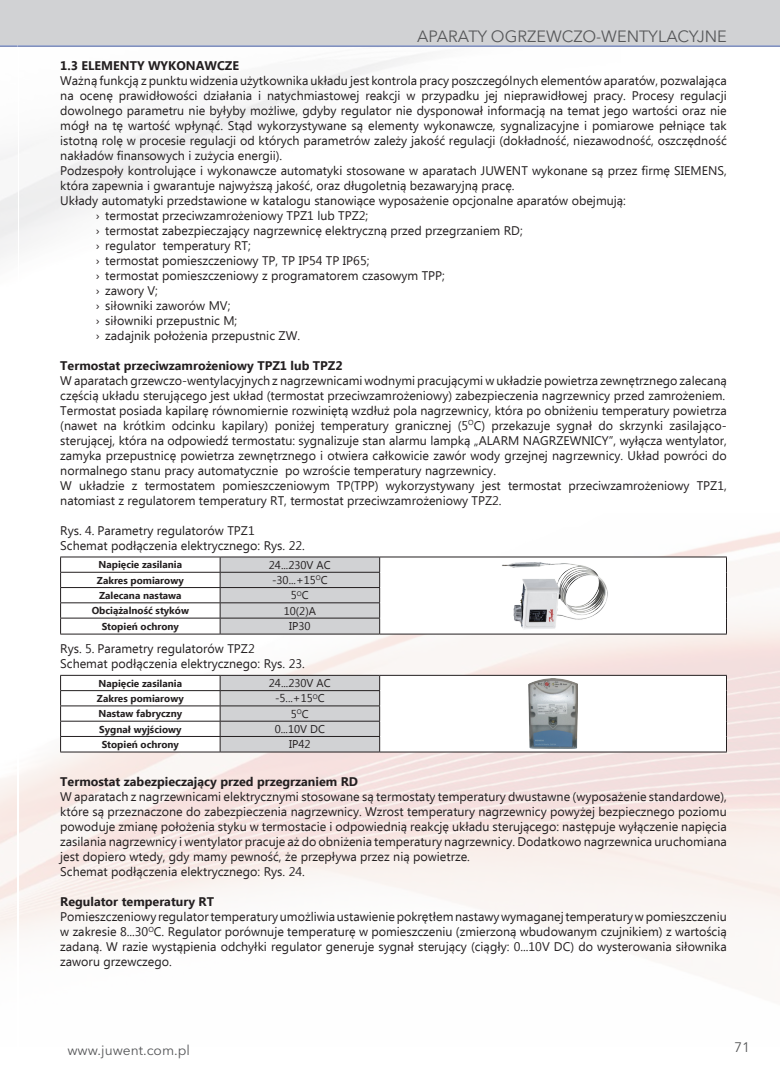
<style>
.page{position:relative;width:780px;height:1088px;background:#fff}
.page>*{position:absolute;margin:0;border:0;box-sizing:border-box;transform-origin:0 0}
.t1{font:16.25px "Avenir Next LT Pro";color:#57585a}
.t2{font:13.75px "Avenir Next LT Pro";color:#57585a}
.t3{font:12.5px/15px "Ebrima";color:#231f20}
.t4{font:700 12.5px "Ebrima";color:#231f20}
.t5{font:11.25px "Ebrima";color:#231f20}
.t6{font:700 10px "Ebrima";color:#231f20}
</style>
<div class="page">
<img style="left:20px;top:531px;width:760px;height:407px">
<div style="left:18px;top:0;width:762px;height:45px;background:#d1d2d4"></div>
<div style="left:0;top:0;width:18px;height:45px;background:#d1d2d4"></div>
<svg style="left:0;top:46px;width:18px;height:1px"></svg>
<hr style="left:18px;top:46px;width:762px;height:1px;background:#253f8e">
<svg style="left:61px;top:558px;width:665px;height:76px"></svg>
<hr style="left:60px;top:572px;width:160px;height:1px;background:#231f20">
<hr style="left:60px;top:587px;width:160px;height:1px;background:#231f20">
<hr style="left:60px;top:602px;width:160px;height:1px;background:#231f20">
<hr style="left:379px;top:634px;width:347px;height:1px;background:#231f20">
<hr style="left:60px;top:557px;width:160px;height:1px;background:#231f20">
<hr style="left:379px;top:557px;width:347px;height:1px;background:#231f20">
<hr style="left:60px;top:618px;width:160px;height:1px;background:#231f20">
<svg style="left:60px;top:557px;width:1px;height:77px"></svg>
<svg style="left:726px;top:557px;width:1px;height:77px"></svg>
<hr style="left:60px;top:634px;width:160px;height:1px;background:#231f20">
<svg style="left:220px;top:557px;width:160px;height:77px;background:#c4c5c6"></svg>
<hr style="left:220px;top:634px;width:159px;height:1px;background:#231f20">
<img style="left:494px;top:560px;width:117px;height:70px">
<svg style="left:61px;top:676px;width:665px;height:76px"></svg>
<hr style="left:60px;top:690px;width:160px;height:1px;background:#231f20">
<hr style="left:60px;top:705px;width:160px;height:1px;background:#231f20">
<hr style="left:60px;top:721px;width:160px;height:1px;background:#231f20">
<hr style="left:379px;top:752px;width:347px;height:1px;background:#231f20">
<hr style="left:60px;top:675px;width:160px;height:1px;background:#231f20">
<hr style="left:379px;top:675px;width:347px;height:1px;background:#231f20">
<hr style="left:60px;top:736px;width:160px;height:1px;background:#231f20">
<svg style="left:60px;top:676px;width:1px;height:76px"></svg>
<svg style="left:726px;top:676px;width:1px;height:76px"></svg>
<hr style="left:60px;top:752px;width:160px;height:1px;background:#231f20">
<svg style="left:220px;top:675px;width:160px;height:77px;background:#c3c4c5"></svg>
<hr style="left:220px;top:752px;width:159px;height:1px;background:#231f20">
<img style="left:528px;top:679px;width:49px;height:69px">
<h1 class="t1" style="left:417px;top:26px;width:311px">APARATY OGRZEWCZO-WENTYLACYJNE</h1>
<p class="t4" style="left:60px;top:56px;width:180px">1.3 ELEMENTY WYKONAWCZE</p>
<p class="t3" style="left:60px;top:73px;width:668px">Ważną funkcją z punktu widzenia użytkownika układu jest kontrola pracy poszczególnych elementów aparatów, pozwalająca</p>
<p class="t3" style="left:60px;top:88px;width:668px">na ocenę prawidłowości działania i natychmiastowej reakcji w przypadku jej nieprawidłowej pracy. Procesy regulacji</p>
<p class="t3" style="left:60px;top:103px;width:668px">dowolnego parametru nie byłyby możliwe, gdyby regulator nie dysponował informacją na temat jego wartości oraz nie</p>
<p class="t3" style="left:60px;top:118px;width:668px">mógł na tę wartość wpłynąć. Stąd wykorzystywane są elementy wykonawcze, sygnalizacyjne i pomiarowe pełniące tak</p>
<p class="t3" style="left:60px;top:133px;width:668px">istotną rolę w procesie regulacji od których parametrów zależy jakość regulacji (dokładność, niezawodność, oszczędność</p>
<p class="t3" style="left:60px;top:148px;width:223px">nakładów finansowych i zużycia energii).</p>
<p class="t3" style="left:60px;top:163px;width:668px">Podzespoły kontrolujące i wykonawcze automatyki stosowane w aparatach JUWENT wykonane są przez firmę SIEMENS,</p>
<p class="t3" style="left:60px;top:178px;width:456px">która zapewnia i gwarantuje najwyższą jakość, oraz długoletnią bezawaryjną pracę.</p>
<p class="t3" style="left:60px;top:193px;width:567px">Układy automatyki przedstawione w katalogu stanowiące wyposażenie opcjonalne aparatów obejmują:</p>
<p class="t3" style="left:96px;top:208px;width:274px">› termostat przeciwzamrożeniowy TPZ1 lub TPZ2;</p>
<p class="t3" style="left:96px;top:223px;width:428px">› termostat zabezpieczający nagrzewnicę elektryczną przed przegrzaniem RD;</p>
<p class="t3" style="left:96px;top:238px;width:157px">› regulator temperatury RT;</p>
<p class="t3" style="left:96px;top:253px;width:275px">› termostat pomieszczeniowy TP, TP IP54 TP IP65;</p>
<p class="t3" style="left:96px;top:268px;width:351px">› termostat pomieszczeniowy z programatorem czasowym TPP;</p>
<p class="t3" style="left:96px;top:283px;width:64px">› zawory V;</p>
<p class="t3" style="left:96px;top:298px;width:136px">› siłowniki zaworów MV;</p>
<p class="t3" style="left:96px;top:313px;width:143px">› siłowniki przepustnic M;</p>
<p class="t3" style="left:96px;top:328px;width:206px">› zadajnik położenia przepustnic ZW.</p>
<p class="t4" style="left:60px;top:356px;width:284px">Termostat przeciwzamrożeniowy TPZ1 lub TPZ2</p>
<p class="t3" style="left:60px;top:373px;width:668px">W aparatach grzewczo-wentylacyjnych z nagrzewnicami wodnymi pracującymi w układzie powietrza zewnętrznego zalecaną częścią układu sterującego jest układ (termostat przeciwzamrożeniowy) zabezpieczenia nagrzewnicy przed zamrożeniem.<br>Termostat posiada kapilarę równomiernie rozwiniętą wzdłuż pola nagrzewnicy, która po obniżeniu temperatury powietrza (nawet na krótkim odcinku kapilary) poniżej temperatury granicznej (5<sup>O</sup>C) przekazuje sygnał do skrzynki zasilająco&shy;sterującej, która na odpowiedź termostatu: sygnalizuje stan alarmu lampką „ALARM NAGRZEWNICY”, wyłącza wentylator, zamyka przepustnicę powietrza zewnętrznego i otwiera całkowicie zawór wody grzejnej nagrzewnicy. Układ powróci do normalnego stanu pracy automatycznie po wzroście temperatury nagrzewnicy.<br>W układzie z termostatem pomieszczeniowym TP(TPP) wykorzystywany jest termostat przeciwzamrożeniowy TPZ1, natomiast z regulatorem temperatury RT, termostat przeciwzamrożeniowy TPZ2.</p>
<p class="t3" style="left:60px;top:523px;width:246px">Rys. 4. Parametry regulatorów TPZ1<br>Schemat podłączenia elektrycznego: Rys. 22.</p>
<p class="t6" style="left:99px;top:557px;width:85px">Napięcie zasilania</p>
<p class="t5" style="left:269px;top:557px;width:63px">24...230V AC</p>
<p class="t6" style="left:97px;top:573px;width:88px">Zakres pomiarowy</p>
<p class="t5" style="left:272px;top:572px;width:57px">-30...+15<sup>O</sup>C</p>
<p class="t6" style="left:99px;top:588px;width:84px">Zalecana nastawa</p>
<p class="t5" style="left:291px;top:587px;width:19px">5<sup>O</sup>C</p>
<p class="t6" style="left:92px;top:603px;width:99px">Obciążalność styków</p>
<p class="t5" style="left:284px;top:602px;width:34px">10(2)A</p>
<p class="t6" style="left:102px;top:619px;width:79px">Stopień ochrony</p>
<p class="t5" style="left:289px;top:618px;width:23px">IP30</p>
<p class="t3" style="left:60px;top:642px;width:246px">Rys. 5. Parametry regulatorów TPZ2<br>Schemat podłączenia elektrycznego: Rys. 23.</p>
<p class="t6" style="left:99px;top:676px;width:85px">Napięcie zasilania</p>
<p class="t5" style="left:269px;top:675px;width:63px">24...230V AC</p>
<p class="t6" style="left:97px;top:691px;width:88px">Zakres pomiarowy</p>
<p class="t5" style="left:275px;top:690px;width:51px">-5...+15<sup>O</sup>C</p>
<p class="t6" style="left:99px;top:706px;width:85px">Nastaw fabryczny</p>
<p class="t5" style="left:291px;top:706px;width:19px">5<sup>O</sup>C</p>
<p class="t6" style="left:99px;top:721px;width:84px">Sygnał wyjściowy</p>
<p class="t5" style="left:275px;top:721px;width:52px">0...10V DC</p>
<p class="t6" style="left:102px;top:737px;width:79px">Stopień ochrony</p>
<p class="t5" style="left:289px;top:736px;width:23px">IP42</p>
<p class="t4" style="left:60px;top:772px;width:299px">Termostat zabezpieczający przed przegrzaniem RD</p>
<p class="t3" style="left:60px;top:790px;width:668px">W aparatach z nagrzewnicami elektrycznymi stosowane są termostaty temperatury dwustawne (wyposażenie standardowe), które są przeznaczone do zabezpieczenia nagrzewnicy. Wzrost temperatury nagrzewnicy powyżej bezpiecznego poziomu powoduje zmianę położenia styku w termostacie i odpowiednią reakcję układu sterującego: następuje wyłączenie napięcia zasilania nagrzewnicy i wentylator pracuje aż do obniżenia temperatury nagrzewnicy. Dodatkowo nagrzewnica uruchomiana jest dopiero wtedy, gdy mamy pewność, że przepływa przez nią powietrze.<br>Schemat podłączenia elektrycznego: Rys. 24.</p>
<p class="t4" style="left:60px;top:892px;width:155px">Regulator temperatury RT</p>
<p class="t3" style="left:60px;top:910px;width:668px;text-align:justify">Pomieszczeniowy regulator temperatury umożliwia ustawienie pokrętłem nastawy wymaganej temperatury wpomieszczeniu w zakresie 8...30<sup>O</sup>C. Regulator porównuje temperaturę w pomieszczeniu (zmierzoną wbudowanym czujnikiem) z wartością zadaną. W razie wystąpienia odchyłki regulator generuje sygnał sterujący (ciągły: 0...10V DC) do wysterowania siłownika zaworu grzewczego.</p>
<p class="t2" style="left:67px;top:1042px;width:124px">www.juwent.com.pl</p>
<p class="t2" style="left:734px;top:1039px;width:17px">71</p>
</div>
